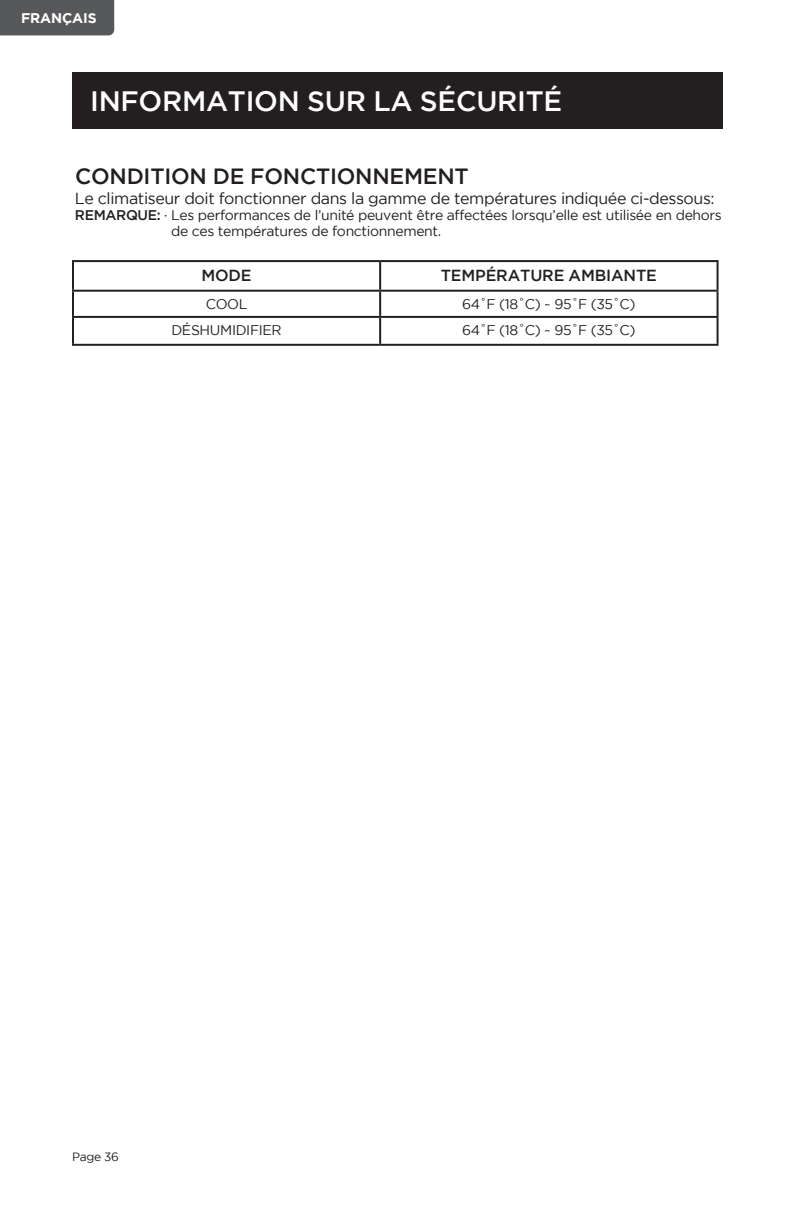
<style>
.page{position:relative;width:792px;height:1224px;background:#fff}
.page>*{position:absolute;margin:0;border:0;box-sizing:border-box;transform-origin:0 0}
.t1{font:500 28px "Gotham";letter-spacing:-.01em;color:#fff}
.t2{font:500 22px "Gotham";letter-spacing:-.01em;color:#231f20}
.body_copy{font:16px "Gotham";letter-spacing:-.025em;color:#231f20}
.t3{font:500 16px "Gotham";letter-spacing:-.01em;color:#231f20}
.body_copy-2{font:14px/16px "Gotham";letter-spacing:-.025em;color:#231f20}
.body_copy-3{font:700 14px "Gotham";letter-spacing:-.01em;color:#fff}
.body_copy-4{font:12px "Gotham";letter-spacing:-.025em;color:#231f20}
.s1{font-weight:500}
</style>
<div class="page">
<div style="left:0;top:0;width:114px;height:35px;background:#57585a"></div>
<div style="left:72px;top:72px;width:650px;height:57px;background:#231f20"></div>
<hr style="left:72px;top:260px;width:308px;height:2px;background:#231f20">
<hr style="left:72px;top:262px;width:2px;height:28px;background:#231f20">
<hr style="left:380px;top:260px;width:339px;height:2px;background:#231f20">
<hr style="left:379px;top:262px;width:2px;height:28px;background:#231f20">
<hr style="left:717px;top:262px;width:2px;height:28px;background:#231f20">
<hr style="left:72px;top:290px;width:308px;height:2px;background:#231f20">
<hr style="left:72px;top:292px;width:2px;height:24px;background:#231f20">
<hr style="left:380px;top:290px;width:339px;height:2px;background:#231f20">
<hr style="left:379px;top:292px;width:2px;height:24px;background:#231f20">
<hr style="left:717px;top:292px;width:2px;height:24px;background:#231f20">
<hr style="left:72px;top:316px;width:308px;height:2px;background:#231f20">
<hr style="left:72px;top:318px;width:2px;height:26px;background:#231f20">
<hr style="left:380px;top:316px;width:339px;height:2px;background:#231f20">
<hr style="left:379px;top:318px;width:2px;height:26px;background:#231f20">
<hr style="left:717px;top:318px;width:2px;height:26px;background:#231f20">
<hr style="left:72px;top:344px;width:308px;height:2px;background:#231f20">
<hr style="left:380px;top:344px;width:339px;height:2px;background:#231f20">
<p class="body_copy-3" style="left:21px;top:10px;width:77px">FRANÇAIS</p>
<p class="t1" style="left:90px;top:85px;width:474px">INFORMATION SUR LA SÉCURITÉ</p>
<p class="t1" style="left:90px;top:85px;width:332px">SAFETY INFORMATION</p>
<p class="t2" style="left:75px;top:164px;width:395px">CONDITION DE FONCTIONNEMENT</p>
<p class="body_copy" style="left:75px;top:190px;width:641px">Le climatiseur doit fonctionner dans la gamme de températures indiquée ci-dessous:</p>
<p class="body_copy-2" style="left:171px;top:207px;width:552px;text-indent:-96px"><span class="s1">REMARQUE:</span> · Les performances de l’unité peuvent être affectées lorsqu’elle est utilisée en dehors de ces températures de fonctionnement.</p>
<p class="t3" style="left:201px;top:266px;width:52px">MODE</p>
<p class="t3" style="left:441px;top:266px;width:218px">TEMPÉRATURE AMBIANTE</p>
<p class="body_copy-2" style="left:206px;top:296px;width:43px">COOL</p>
<p class="body_copy-2" style="left:462px;top:296px;width:175px">64˚F (18˚C) ~ 95˚F (35˚C)</p>
<p class="body_copy-2" style="left:171px;top:322px;width:112px">DÉSHUMIDIFIER</p>
<p class="body_copy-2" style="left:462px;top:322px;width:175px">64˚F (18˚C) ~ 95˚F (35˚C)</p>
<p class="body_copy-4" style="left:72px;top:1150px;width:48px">Page 36</p>
</div>
